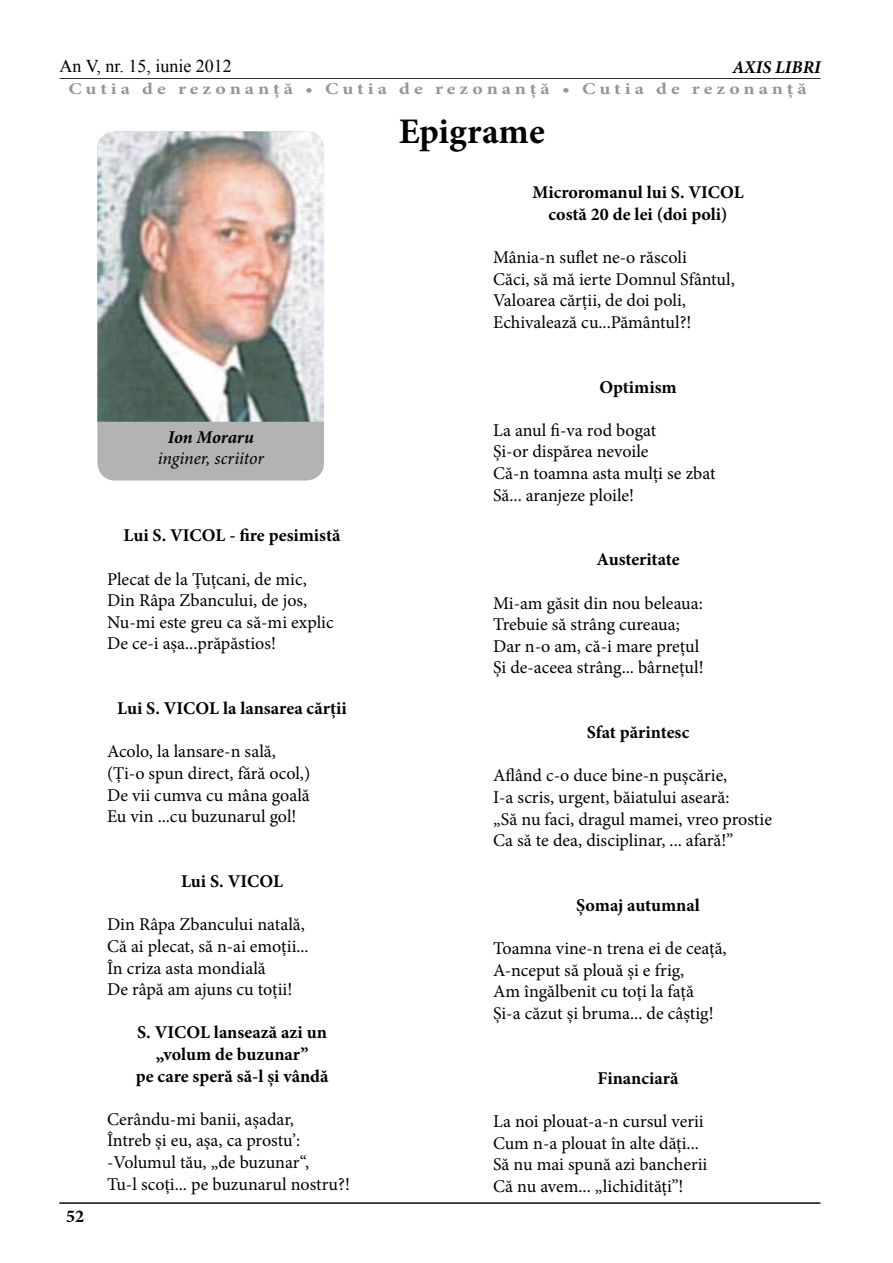
<style>
.page{position:relative;width:893px;height:1263px;background:#fff}
.page>*{position:absolute;margin:0;border:0;box-sizing:border-box;transform-origin:0 0}
.t1{font:700 36px "Minion Pro";color:#000}
.t2{font:18px/21.6px "Minion Pro";color:#000}
.t3{font:700 18px/21.6px "Minion Pro";color:#000;text-align:center}
.t4{font:18px "Times New Roman";color:#000}
.t5{font:italic 700 18px "Minion Pro";color:#000}
.t6{font:italic 18px "Minion Pro";letter-spacing:-.01em;color:#000}
.t7{font:700 16.5px "Minion Pro";letter-spacing:.195em;color:#939598;scale:1.2 1}
</style>
<div class="page">
<hr style="left:60px;top:78px;width:761px;height:1px;background:#000">
<hr style="left:59px;top:1202px;width:761px;height:2px;background:#000">
<div style="left:97px;top:131px;width:227px;height:349px;background:#b3b3b3;border-radius:18px"></div>
<img style="left:97px;top:131px;width:227px;height:291px">
<p class="t4" style="left:60px;top:54px;width:174px">An V, nr. 15, iunie 2012</p>
<p class="t5" style="left:732px;top:54px;width:90px">AXIS LIBRI</p>
<p class="t7" style="left:68px;top:77px;width:617px">Cutia de rezonanță • Cutia de rezonanță • Cutia de rezonanță</p>
<h1 class="t1" style="left:399px;top:106px;width:148px">Epigrame</h1>
<p class="t5" style="left:168px;top:424px;width:88px">Ion Moraru</p>
<p class="t6" style="left:158px;top:446px;width:108px">inginer, scriitor</p>
<p class="t3" style="left:66px;top:1205px;width:19px">52</p>
<p class="t3" style="left:124px;top:525px;width:218px">Lui S. VICOL - fire pesimistă</p>
<p class="t2" style="left:107px;top:568px;width:228px">Plecat de la Ţuţcani, de mic,<br>Din Râpa Zbancului, de jos,<br>Nu-mi este greu ca să-mi explic<br>De ce-i aşa...prăpăstios!</p>
<p class="t3" style="left:117px;top:697px;width:231px">Lui S. VICOL la lansarea cărţii</p>
<p class="t2" style="left:107px;top:741px;width:205px">Acolo, la lansare-n sală, (Ţi-o spun direct, fără ocol,)<br>De vii cumva cu mâna goală<br>Eu vin ...cu buzunarul gol!</p>
<p class="t3" style="left:181px;top:870px;width:103px">Lui S. VICOL</p>
<p class="t2" style="left:107px;top:914px;width:203px">Din Râpa Zbancului natală,<br>Că ai plecat, să n-ai emoţii...<br>În criza asta mondială<br>De râpă am ajuns cu toţii!</p>
<p class="t3" style="left:136px;top:1021px;width:194px">S. VICOL lansează azi un „volum de buzunar”<br>pe care speră să-l şi vândă</p>
<p class="t2" style="left:107px;top:1108px;width:244px">Cerându-mi banii, aşadar,<br>Întreb şi eu, aşa, ca prostu’: -Volumul tău, „de buzunar“,<br>Tu-l scoţi... pe buzunarul nostru?!</p>
<p class="t3" style="left:532px;top:181px;width:213px">Microromanul lui S. VICOL costă 20 de lei (doi poli)</p>
<p class="t2" style="left:493px;top:246px;width:243px">Mânia-n suflet ne-o răscoli<br>Căci, să mă ierte Domnul Sfântul,<br>Valoarea cărţii, de doi poli,<br>Echivalează cu...Pământul?!</p>
<p class="t3" style="left:599px;top:376px;width:79px">Optimism</p>
<p class="t2" style="left:493px;top:419px;width:224px">La anul fi-va rod bogat<br>Și-or dispărea nevoile<br>Că-n toamna asta mulți se zbat<br>Să... aranjeze ploile!</p>
<p class="t3" style="left:596px;top:549px;width:85px">Austeritate</p>
<p class="t2" style="left:493px;top:592px;width:212px">Mi-am găsit din nou beleaua:<br>Trebuie să strâng cureaua;<br>Dar n-o am, că-i mare preţul<br>Şi de-aceea strâng... bârneţul!</p>
<p class="t3" style="left:587px;top:721px;width:104px">Sfat părintesc</p>
<p class="t2" style="left:493px;top:765px;width:280px">Aflând c-o duce bine-n puşcărie,<br>I-a scris, urgent, băiatului aseară:<br>„Să nu faci, dragul mamei, vreo prostie Ca să te dea, disciplinar, ... afară!”</p>
<p class="t3" style="left:576px;top:894px;width:125px">Şomaj autumnal</p>
<p class="t2" style="left:493px;top:938px;width:235px">Toamna vine-n trena ei de ceaţă,<br>A-nceput să plouă şi e frig,<br>Am îngălbenit cu toţi la faţă<br>Şi-a căzut şi bruma... de câştig!</p>
<p class="t3" style="left:598px;top:1067px;width:82px">Financiară</p>
<p class="t2" style="left:493px;top:1110px;width:216px">La noi plouat-a-n cursul verii<br>Cum n-a plouat în alte dăţi...<br>Să nu mai spună azi bancherii<br>Că nu avem... „lichidităţi”!</p>
</div>
